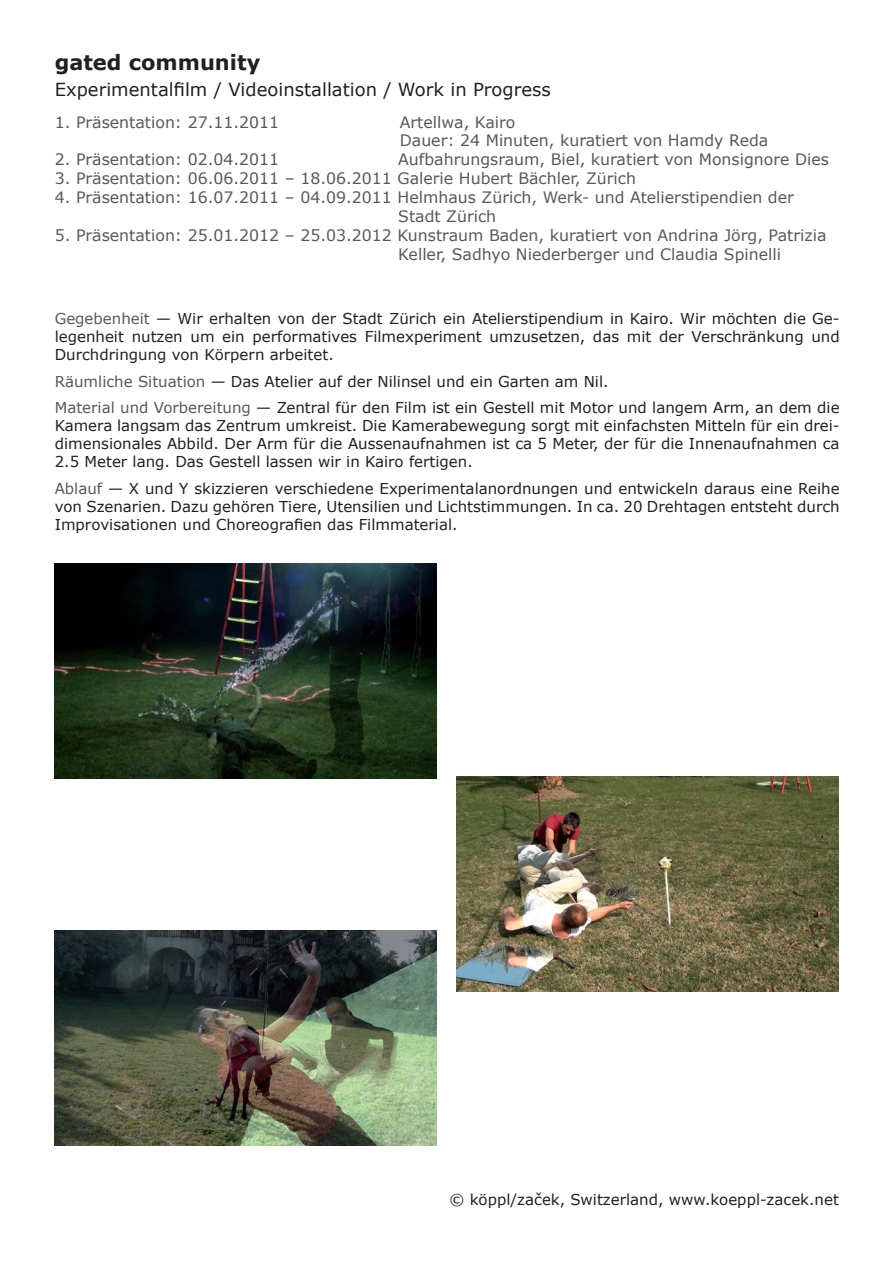
<style>
.page{position:relative;width:893px;height:1263px;background:#fff}
.page>*{position:absolute;margin:0;border:0;box-sizing:border-box;transform-origin:0 0}
.t1{font:700 21px "Verdana";color:#231f20}
.t2{font:18px "Verdana";color:#231f20}
.t3{font:15.75px/18.9px "Verdana";color:#57585a}
.t4{font:15px/18px "Verdana";color:#231f20;text-align:justify}
.s1{color:#57585a}
</style>
<div class="page">
<img style="left:54px;top:563px;width:383px;height:215px">
<img style="left:456px;top:777px;width:383px;height:215px">
<img style="left:54px;top:930px;width:383px;height:216px">
<h1 class="t1" style="left:55px;top:49px;width:207px">gated community</h1>
<p class="t2" style="left:55px;top:78px;width:498px">Experimentalfilm / Videoinstallation / Work in Progress</p>
<p class="t3" style="left:55px;top:113px;width:226px">1. Präsentation: 27.11.2011</p>
<p class="t3" style="left:400px;top:113px;width:370px">Artellwa, Kairo<br>Dauer: 24 Minuten, kuratiert von Hamdy Reda</p>
<p class="t3" style="left:55px;top:150px;width:226px">2. Präsentation: 02.04.2011</p>
<p class="t3" style="left:398px;top:150px;width:432px">Aufbahrungsraum, Biel, kuratiert von Monsignore Dies</p>
<p class="t3" style="left:55px;top:169px;width:583px">3. Präsentation: 06.06.2011 – 18.06.2011 Galerie Hubert Bächler, Zürich</p>
<p class="t3" style="left:398px;top:188px;width:397px;text-indent:-344px">4. Präsentation: 16.07.2011 – 04.09.2011 Helmhaus Zürich, Werk- und Atelierstipendien der<br>Stadt Zürich</p>
<p class="t3" style="left:398px;top:226px;width:430px;text-indent:-344px">5. Präsentation: 25.01.2012 – 25.03.2012 Kunstraum Baden, kuratiert von Andrina Jörg, Patrizia<br>Keller, Sadhyo Niederberger und Claudia Spinelli</p>
<p class="t4" style="left:55px;top:310px;width:786px"><span class="s1">Gegebenheit</span> — Wir erhalten von der Stadt Zürich ein Atelierstipendium in Kairo. Wir möchten die Ge&shy;legenheit nutzen um ein performatives Filmexperiment umzusetzen, das mit der Verschränkung und Durchdringung von Körpern arbeitet.</p>
<p class="t4" style="left:55px;top:368px;width:786px;line-height:26.5px"><span class="s1">Räumliche Situation</span> — Das Atelier auf der Nilinsel und ein Garten am Nil.<br><span class="s1">Material und Vorbereitung</span> — Zentral für den Film ist ein Gestell mit Motor und langem Arm, an dem die</p>
<p class="t4" style="left:55px;top:417px;width:786px">Kamera langsam das Zentrum umkreist. Die Kamerabewegung sorgt mit einfachsten Mitteln für ein drei&shy;dimensionales Abbild. Der Arm für die Aussenaufnahmen ist ca 5 Meter, der für die Innenaufnahmen ca 2.5 Meter lang. Das Gestell lassen wir in Kairo fertigen.</p>
<p class="t4" style="left:55px;top:479px;width:786px"><span class="s1">Ablauf</span> — X und Y skizzieren verschiedene Experimentalanordnungen und entwickeln daraus eine Reihe von Szenarien. Dazu gehören Tiere, Utensilien und Lichtstimmungen. In ca. 20 Drehtagen entsteht durch Improvisationen und Choreografien das Filmmaterial.</p>
<p class="t4" style="left:449px;top:1190px;width:391px">© köppl/začek, Switzerland, www.koeppl-zacek.net</p>
</div>
